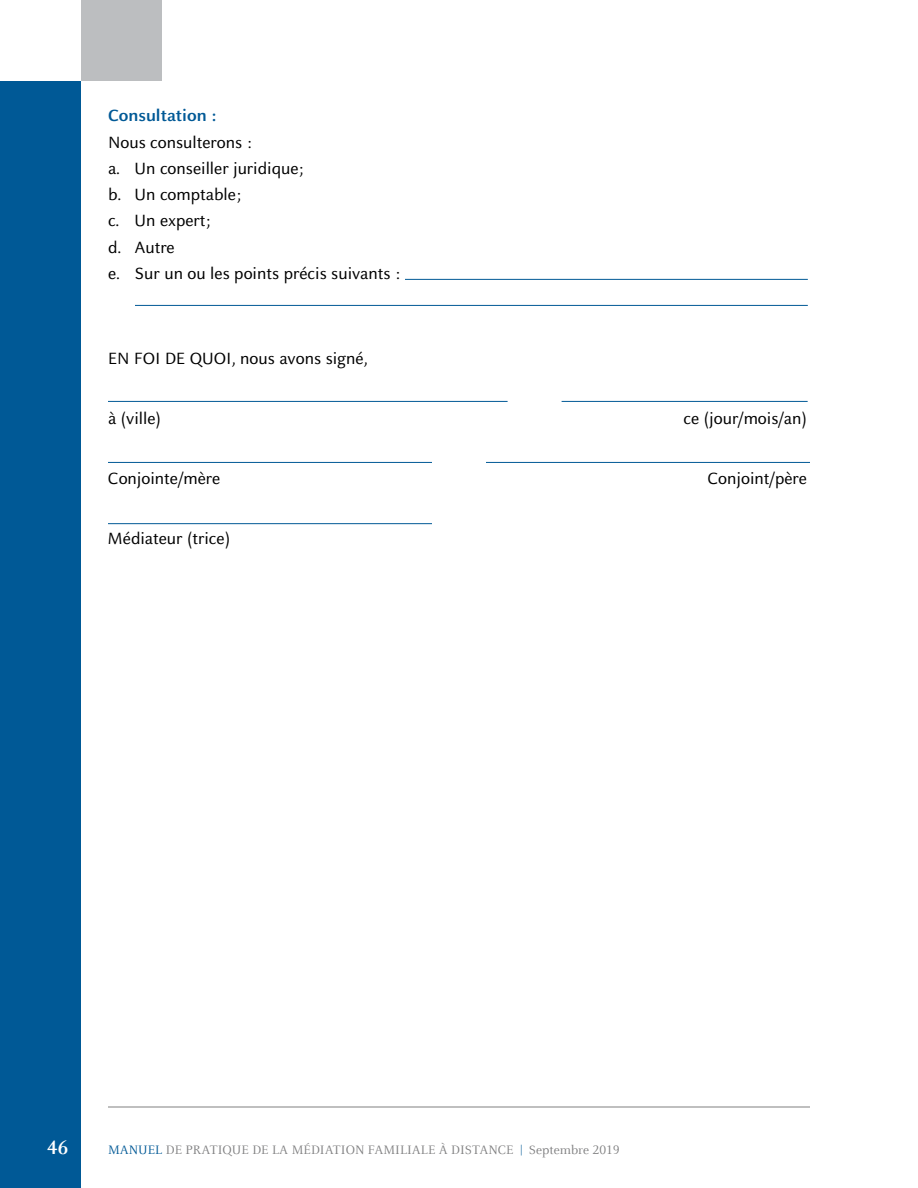
<style>
.page{position:relative;width:918px;height:1188px;background:#fff}
.page>*{position:absolute;margin:0;border:0;box-sizing:border-box;transform-origin:0 0}
.t1{font:700 21px "Barreau";color:#fff}
.t2{font:18px/26.2px "Barreau Sans";color:#000}
.t3{font:700 18px "Barreau Sans";color:#005996}
.t4{font:13.5px "Barreau";color:#808081}
.s1{color:#005996}
</style>
<div class="page">
<div style="left:0;top:81px;width:81px;height:1107px;background:#005996"></div>
<div style="left:81px;top:0;width:81px;height:81px;background:#bcbec0"></div>
<hr style="left:108px;top:1107px;width:702px;height:1px;background:#808081">
<hr style="left:405px;top:279px;width:403px;height:1px;background:#005996">
<hr style="left:135px;top:305px;width:673px;height:1px;background:#005996">
<hr style="left:108px;top:401px;width:400px;height:1px;background:#005996">
<hr style="left:108px;top:462px;width:324px;height:1px;background:#005996">
<hr style="left:108px;top:523px;width:324px;height:1px;background:#005996">
<hr style="left:486px;top:462px;width:324px;height:1px;background:#005996">
<hr style="left:562px;top:401px;width:246px;height:1px;background:#005996">
<p class="t3" style="left:108px;top:106px;width:110px">Consultation :</p>
<p class="t2" style="left:108px;top:129px;width:294px">Nous consulterons :<br>a. Un conseiller juridique;<br>b. Un comptable;<br>c. Un expert;<br>d. Autre<br>e. Sur un ou les points précis suivants :</p>
<p class="t2" style="left:108px;top:346px;width:261px">EN FOI DE QUOI, nous avons signé,</p>
<p class="t2" style="left:108px;top:406px;width:55px">à (ville)</p>
<p class="t2" style="left:684px;top:406px;width:125px">ce (jour/mois/an)</p>
<p class="t2" style="left:108px;top:466px;width:114px">Conjointe/mère</p>
<p class="t2" style="left:708px;top:466px;width:101px">Conjoint/père</p>
<p class="t2" style="left:108px;top:526px;width:124px">Médiateur (trice)</p>
<p class="t1" style="left:47px;top:1136px;width:22px">46</p>
<p class="t4" style="left:108px;top:1143px;width:513px"><span class="s1">MANUEL</span> DE PRATIQUE DE LA MÉDIATION FAMILIALE À DISTANCE <span class="s1">|</span> Septembre 2019</p>
</div>
